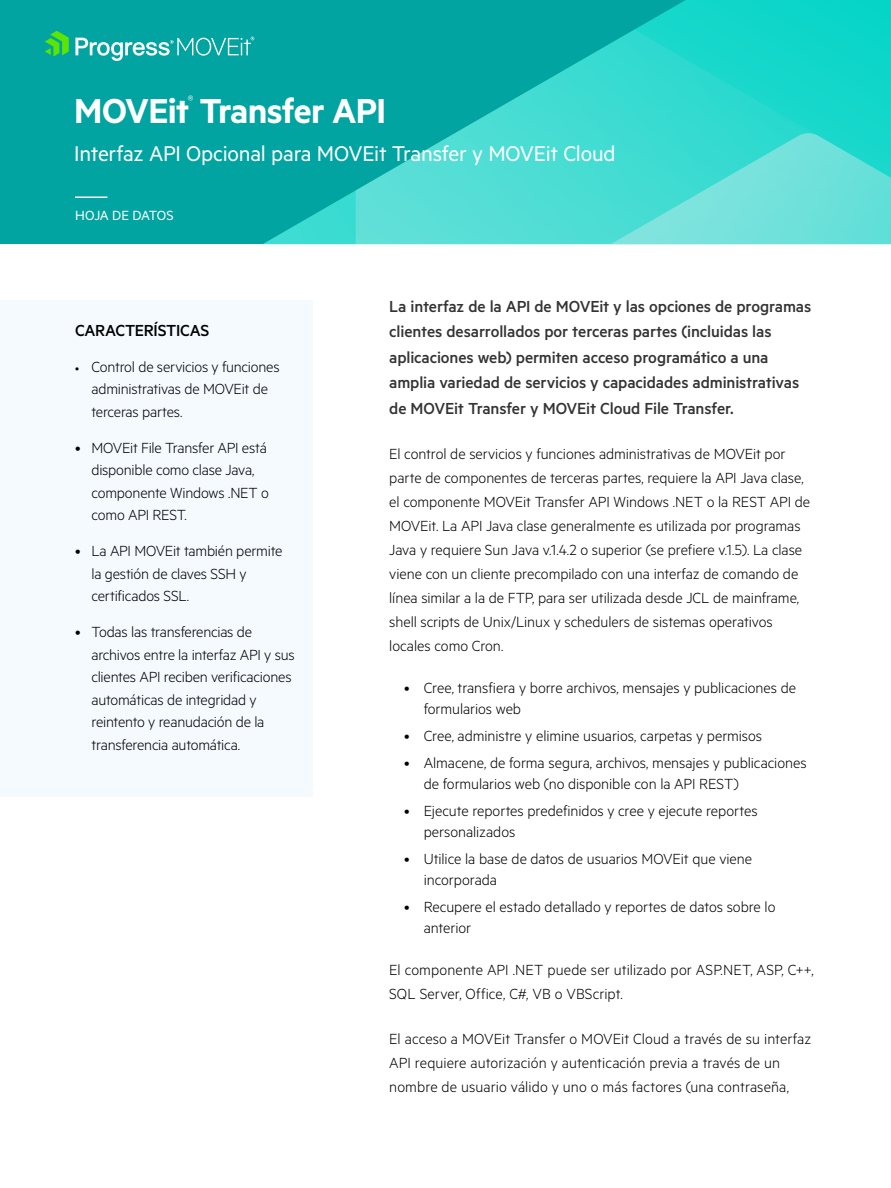
<style>
.page{position:relative;width:891px;height:1188px;background:#fff}
.page>*{position:absolute;margin:0;border:0;box-sizing:border-box;transform-origin:0 0}
.t1{font:600 39px "Metric";letter-spacing:-.02em;color:#fff}
.t2{font:24px "Metric";letter-spacing:-.01em;color:#fff}
.t3{font:500 18px/25.5px "Metric";letter-spacing:-.005em;color:#333}
.t4{font:500 18px "Metric";letter-spacing:-.015em;color:#000}
.t5{font:300 16.5px/22.5px "Metric";letter-spacing:-.005em;color:#000}
.t6{font:15px "Metric";letter-spacing:-.015em;color:#fff}
.t7{font:300 13.65px "Metric";color:#fff}
.s1{font-size:12px}
</style>
<div class="page">
<div style="left:0;top:0;width:891px;height:244px;background:#01a4a0"></div>
<svg style="left:263px;top:190px;width:93px;height:54px"></svg>
<svg style="left:356px;top:0;width:535px;height:244px"></svg>
<svg style="left:530px;top:133px;width:361px;height:111px;background:#56ded6"></svg>
<svg style="left:45px;top:31px;width:24px;height:26px"></svg>
<svg style="left:75px;top:37px;width:179px;height:24px"></svg>
<hr style="left:75px;top:196px;width:32px;height:2px;background:#fff">
<div style="left:0;top:300px;width:313px;height:496px;background:#f4fafe"></div>
<p class="t7" style="left:188px;top:91px;width:7px">®</p>
<h1 class="t1" style="left:74px;top:88px;width:313px">MOVEit Transfer API</h1>
<h2 class="t2" style="left:74px;top:140px;width:543px">Interfaz API Opcional para MOVEit Transfer y MOVEit Cloud</h2>
<p class="t6" style="left:75px;top:207px;width:100px">HOJA DE DATOS</p>
<p class="t4" style="left:75px;top:320px;width:136px">CARACTERÍSTICAS</p>
<p class="t5" style="left:92px;top:355px;width:190px;text-indent:-16px"><span class="s1">•</span> Control de servicios y funciones administrativas de MOVEit de terceras partes.</p>
<p class="t5" style="left:92px;top:436px;width:179px;text-indent:-16px">• MOVEit File Transfer API está disponible como clase Java, componente Windows .NET o como API REST.</p>
<p class="t5" style="left:92px;top:539px;width:192px;text-indent:-16px">• La API MOVEit también permite la gestión de claves SSH y certificados SSL.</p>
<p class="t5" style="left:92px;top:620px;width:205px;text-indent:-16px">• Todas las transferencias de archivos entre la interfaz API y sus clientes API reciben verificaciones automáticas de integridad y reintento y reanudación de la transferencia automática.</p>
<p class="t3" style="left:389px;top:293px;width:424px">La interfaz de la API de MOVEit y las opciones de programas clientes desarrollados por terceras partes (incluidas las aplicaciones web) permiten acceso programático a una amplia variedad de servicios y capacidades administrativas de MOVEit Transfer y MOVEit Cloud File Transfer.</p>
<p class="t5" style="left:389px;top:441px;width:422px;line-height:24px">El control de servicios y funciones administrativas de MOVEit por parte de componentes de terceras partes, requiere la API Java clase, el componente MOVEit Transfer API Windows .NET o la REST API de MOVEit. La API Java clase generalmente es utilizada por programas Java y requiere Sun Java v.1.4.2 o superior (se prefiere v.1.5). La clase viene con un cliente precompilado con una interfaz de comando de línea similar a la de FTP, para ser utilizada desde JCL de mainframe, shell scripts de Unix/Linux y schedulers de sistemas operativos locales como Cron.</p>
<p class="t5" style="left:424px;top:676px;width:374px;line-height:21px;text-indent:-20px">• Cree, transfiera y borre archivos, mensajes y publicaciones de formularios web</p>
<p class="t5" style="left:404px;top:724px;width:359px">• Cree, administre y elimine usuarios, carpetas y permisos</p>
<p class="t5" style="left:424px;top:751px;width:385px;line-height:21px;text-indent:-20px">• Almacene, de forma segura, archivos, mensajes y publicaciones de formularios web (no disponible con la API REST)</p>
<p class="t5" style="left:424px;top:799px;width:335px;line-height:21px;text-indent:-20px">• Ejecute reportes predefinidos y cree y ejecute reportes personalizados</p>
<p class="t5" style="left:424px;top:847px;width:330px;line-height:21px;text-indent:-20px">• Utilice la base de datos de usuarios MOVEit que viene incorporada</p>
<p class="t5" style="left:424px;top:895px;width:353px;line-height:21px;text-indent:-20px">• Recupere el estado detallado y reportes de datos sobre lo anterior</p>
<p class="t5" style="left:389px;top:957px;width:426px;line-height:24px">El componente API .NET puede ser utilizado por ASP.NET, ASP, C++,<br>SQL Server, Office, C#, VB o VBScript.</p>
<p class="t5" style="left:389px;top:1026px;width:424px;line-height:24px">El acceso a MOVEit Transfer o MOVEit Cloud a través de su interfaz<br>API requiere autorización y autenticación previa a través de un nombre de usuario válido y uno o más factores (una contraseña,</p>
</div>
